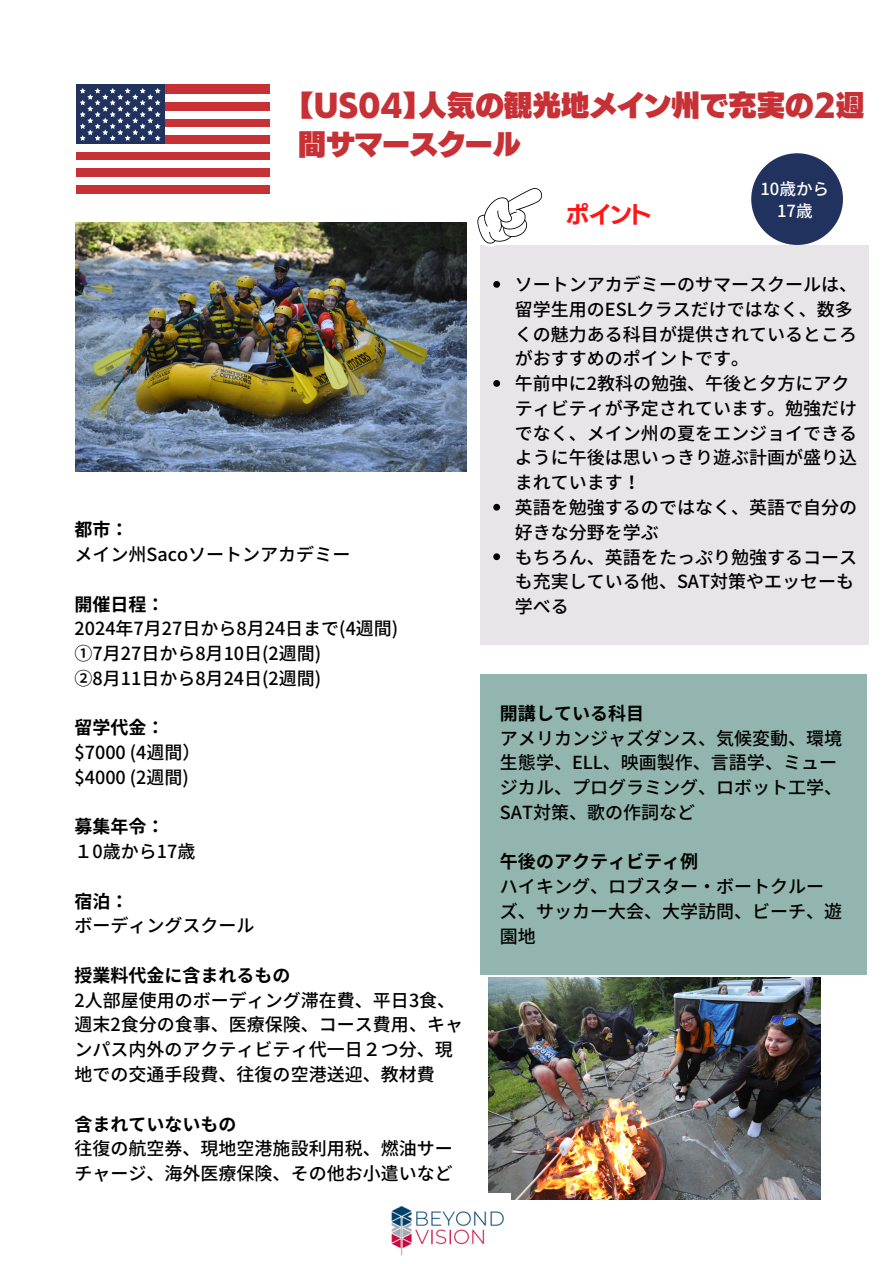
<style>
.page{position:relative;width:893px;height:1264px;background:#fff}
.page>*{position:absolute;margin:0;border:0;box-sizing:border-box;transform-origin:0 0}
.t1{font:28.5px/39.3px "TEST UD Kakugo Large U";color:#c73136}
.t2{font:22.95px "TEST UD Kakugo Large B";color:#ff1616}
.t3{font:500 18px/24.8px "Noto Sans JP";color:#000}
.t4{font:700 18px "Noto Sans JP";color:#000}
.t5{font:500 16.65px "Noto Sans JP";color:#fff}
</style>
<div class="page">
<div style="left:480px;top:245px;width:388px;height:400px;background:#e8e5e8"></div>
<svg style="left:493px;top:281px;width:7px;height:7px"></svg>
<svg style="left:493px;top:380px;width:7px;height:7px"></svg>
<svg style="left:493px;top:504px;width:7px;height:6px"></svg>
<svg style="left:493px;top:553px;width:7px;height:7px"></svg>
<svg style="left:466px;top:188px;width:77px;height:64px"></svg>
<div style="left:76px;top:85px;width:193px;height:109px;background:#c73136"></div>
<div style="left:76px;top:94px;width:193px;height:8px;background:#fff"></div>
<div style="left:76px;top:111px;width:193px;height:7px;background:#fff"></div>
<div style="left:76px;top:127px;width:193px;height:8px;background:#fff"></div>
<div style="left:76px;top:144px;width:193px;height:7px;background:#fff"></div>
<div style="left:76px;top:160px;width:193px;height:8px;background:#fff"></div>
<div style="left:76px;top:177px;width:193px;height:8px;background:#fff"></div>
<div style="left:76px;top:85px;width:88px;height:59px;background:#22325e"></div>
<svg style="left:80px;top:88px;width:81px;height:53px"></svg>
<img style="left:76px;top:223px;width:390px;height:248px">
<img style="left:488px;top:977px;width:332px;height:222px">
<div style="left:480px;top:674px;width:386px;height:300px;background:#92b6af"></div>
<div style="left:751px;top:153px;width:91px;height:92px;background:#22325e;border-radius:50%"></div>
<img style="left:391px;top:1192px;width:119px;height:64px">
<p class="t1" style="left:298px;top:85px;width:568px">【US04】人気の観光地メイン州で充実の2週間サマースクール</p>
<p class="t4" style="left:74px;top:515px;width:56px">都市：</p>
<p class="t3" style="left:74px;top:541px;width:277px">メイン州Sacoソートンアカデミー</p>
<p class="t4" style="left:74px;top:589px;width:92px">開催日程：</p>
<p class="t3" style="left:74px;top:615px;width:325px">2024年7月 27日から8月 24日まで(4週間)</p>
<p class="t3" style="left:74px;top:640px;width:248px">①7月 27日から8月 10日 (2週間)</p>
<p class="t3" style="left:74px;top:665px;width:248px">②8月 11日から8月 24日 (2週間)</p>
<p class="t4" style="left:74px;top:713px;width:92px">留学代金：</p>
<p class="t3" style="left:74px;top:739px;width:128px">$7000 (4週間）</p>
<p class="t3" style="left:74px;top:764px;width:116px">$4000 (2週間)</p>
<p class="t4" style="left:74px;top:812px;width:92px">募集年令：</p>
<p class="t3" style="left:74px;top:838px;width:122px">１0歳から17歳</p>
<p class="t4" style="left:74px;top:886px;width:56px">宿泊：</p>
<p class="t3" style="left:74px;top:912px;width:182px">ボーディングスクール</p>
<p class="t4" style="left:74px;top:961px;width:218px">授業料代金に含まれるもの</p>
<p class="t3" style="left:74px;top:986px;width:390px">2人部屋使用のボーディング滞在費、平日 3食、週末2食分の食事、医療保険、コース費用、キャンパス内外のアクティビティ代一日２つ分、現地での交通手段費、往復の空港送迎、教材費</p>
<p class="t4" style="left:74px;top:1109px;width:164px">含まれていないもの</p>
<p class="t3" style="left:74px;top:1135px;width:380px">往復の航空券、現地空港施設利用税、燃油サーチャージ、海外医療保険、その他お小遣いなど</p>
<p class="t2" style="left:566px;top:202px;width:87px">ポイント</p>
<p class="t5" style="left:760px;top:175px;width:70px">10歳から</p>
<p class="t5" style="left:777px;top:198px;width:37px">17歳</p>
<p class="t3" style="left:515px;top:271px;width:344px">ソートンアカデミーのサマースクールは、留学生用のESLクラスだけではなく、数多くの魅力ある科目が提供されているところがおすすめのポイントです。</p>
<p class="t3" style="left:515px;top:370px;width:344px">午前中に2教科の勉強、午後と夕方にアクティビティが予定されています。勉強だけでなく、メイン州の夏をエンジョイできるように午後は思いっきり遊ぶ計画が盛り込まれています！</p>
<p class="t3" style="left:515px;top:494px;width:344px">英語を勉強するのではなく、英語で自分の好きな分野を学ぶ</p>
<p class="t3" style="left:515px;top:543px;width:344px">もちろん、英語をたっぷり勉強するコースも充実している他、SAT対策やエッセーも学べる</p>
<p class="t4" style="left:500px;top:699px;width:140px">開講している科目</p>
<p class="t3" style="left:500px;top:724px;width:344px">アメリカンジャズダンス、気候変動、環境生態学、ELL、映画製作、言語学、ミュージカル、プログラミング、ロボット工学、<br>SAT対策、歌の作詞など</p>
<p class="t4" style="left:500px;top:847px;width:200px">午後のアクティビティ例</p>
<p class="t3" style="left:500px;top:873px;width:344px">ハイキング、ロブスター・ボートクルーズ、サッカー大会、大学訪問、ビーチ、遊園地</p>
</div>
